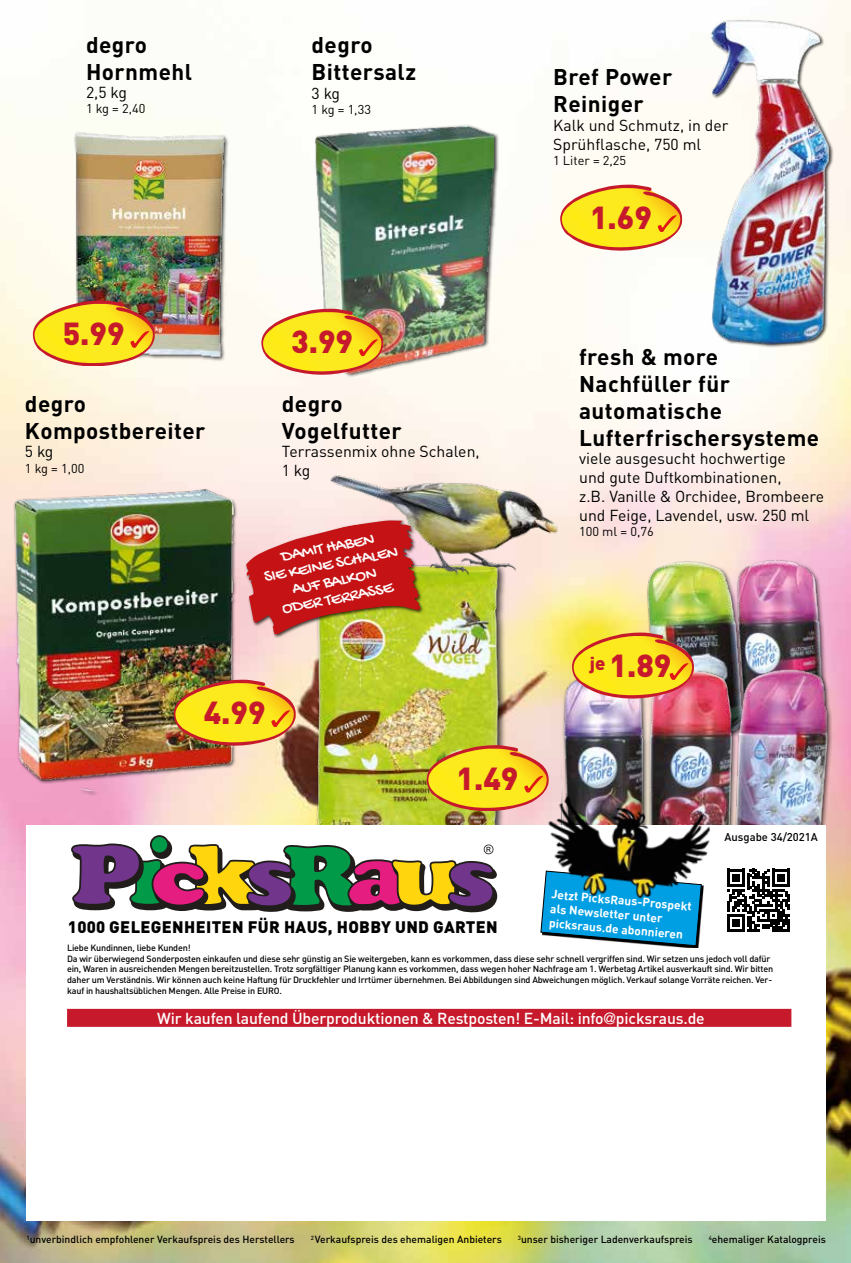
<style>
.page{position:relative;width:851px;height:1263px;background:#fff}
.page>*{position:absolute;margin:0;border:0;box-sizing:border-box;transform-origin:0 0}
.t1{font:900 31.5px "DIN Pro";color:#c61a2c}
.t2{font:700 22.5px/27px "DIN Pro";letter-spacing:.02em;color:#000}
.t3{font:17.25px/17.2px "Gochi Hand";color:#fff;text-align:center}
.t4{font:900 16.5px "DIN Pro";letter-spacing:.02em;color:#000}
.t5{font:15.75px/18.9px "DIN Pro";color:#000}
.t6{font:500 15.75px "DIN Pro";letter-spacing:-.01em;color:#fff}
.t7{font:12.75px "DIN Pro";color:#000}
.t8{font:700 12px/14.4px "DIN Pro";color:#fff}
.t9{font:500 11.25px "DIN Pro";color:#000}
.t10{font:500 10.2px "DIN Pro";color:#000}
.t11{font:500 9px/10.8px "DIN Pro";letter-spacing:-.02em;color:#000}
.s1{font-family:"Helvetica Neue";font-weight:400}
</style>
<div class="page">
<img style="left:0;top:0;width:850px;height:1263px">
<img style="left:2px;top:472px;width:242px;height:319px">
<img style="left:171px;top:680px;width:125px;height:66px">
<img style="left:307px;top:654px;width:201px;height:171px">
<img style="left:424px;top:745px;width:124px;height:67px">
<div style="left:314px;top:124px;width:184px;height:254px;background:#000;opacity:.75"></div>
<img style="left:303px;top:126px;width:190px;height:248px">
<img style="left:68px;top:127px;width:167px;height:239px">
<svg style="left:30px;top:300px;width:125px;height:67px;background:#ecc845"></svg>
<svg style="left:258px;top:309px;width:125px;height:66px;background:#efc945"></svg>
<img style="left:671px;top:13px;width:164px;height:362px">
<svg style="left:557px;top:185px;width:125px;height:66px"></svg>
<img style="left:704px;top:552px;width:117px;height:90px">
<img style="left:561px;top:642px;width:280px;height:248px">
<svg style="left:569px;top:654px;width:124px;height:45px;background:#f4ca37"></svg>
<img style="left:288px;top:470px;width:416px;height:184px">
<svg style="left:239px;top:514px;width:188px;height:128px;background:#ce634e"></svg>
<div style="left:26px;top:825px;width:799px;height:395px;background:#fff"></div>
<svg style="left:71px;top:835px;width:427px;height:78px"></svg>
<svg style="left:540px;top:921px;width:161px;height:26px"></svg>
<img style="left:528px;top:788px;width:212px;height:133px">
<div style="left:722px;top:864px;width:72px;height:72px;background:#fff"></div>
<svg style="left:727px;top:869px;width:62px;height:63px"></svg>
<div style="left:67px;top:1009px;width:724px;height:18px;background:#c61a2c"></div>
<h2 class="t2" style="left:86px;top:30px;width:108px">degro<br>Hornmehl</h2>
<h3 class="t5" style="left:86px;top:82px;width:42px">2,5 kg</h3>
<h3 class="t7" style="left:86px;top:99px;width:61px">1 kg = 2,40</h3>
<h2 class="t2" style="left:311px;top:31px;width:106px">degro<br>Bittersalz</h2>
<h3 class="t5" style="left:311px;top:82px;width:30px">3 kg</h3>
<h3 class="t7" style="left:311px;top:99px;width:61px">1 kg = 1,33</h3>
<h2 class="t2" style="left:553px;top:63px;width:121px">Bref Power<br>Reiniger</h2>
<h3 class="t5" style="left:553px;top:115px;width:177px">Kalk und Schmutz, in der<br>Sprühflasche, 750 ml</h3>
<h3 class="t7" style="left:553px;top:151px;width:74px">1 Liter = 2,25</h3>
<h1 class="t1" style="left:590px;top:193px;width:63px">1.69</h1>
<h1 class="t1" style="left:63px;top:309px;width:63px">5.99</h1>
<h1 class="t1" style="left:291px;top:317px;width:63px">3.99</h1>
<h2 class="t2" style="left:25px;top:389px;width:182px">degro<br>Kompostbereiter</h2>
<h3 class="t5" style="left:25px;top:441px;width:30px">5 kg</h3>
<h3 class="t7" style="left:25px;top:458px;width:61px">1 kg = 1,00</h3>
<h2 class="t2" style="left:282px;top:389px;width:121px">degro<br>Vogelfutter</h2>
<h3 class="t5" style="left:282px;top:441px;width:199px">Terrassenmix ohne Schalen,<br>1 kg</h3>
<h3 class="t3" style="left:259px;top:553px;width:138px;rotate:-11deg">DAMIT HABEN<br>SIE KEINE SCHALEN<br>AUF BALKON<br>ODER TERRASSE</h3>
<h1 class="t1" style="left:204px;top:688px;width:63px">4.99</h1>
<h1 class="t1" style="left:456px;top:753px;width:63px">1.49</h1>
<h3 class="t4" style="left:68px;top:913px;width:431px">1000 GELEGENHEITEN FÜR HAUS, HOBBY UND GARTEN</h3>
<h2 class="t2" style="left:579px;top:342px;width:241px">fresh &amp; more<br>Nachfüller für automatische<br>Lufterfrischersysteme</h2>
<h3 class="t5" style="left:579px;top:448px;width:246px">viele ausgesucht hochwertige<br>und gute Duftkombinationen,<br>z.B. Vanille &amp; Orchidee, Brombeere und Feige, Lavendel, usw. 250 ml</h3>
<h3 class="t7" style="left:579px;top:522px;width:76px">100 ml = 0,76</h3>
<h1 class="t1" style="left:590px;top:641px;width:83px"><sup>je</sup> 1.89</h1>
<h3 class="t8" style="left:552px;top:886px;width:142px;rotate:5deg">Jetzt PicksRaus-Prospekt als Newsletter unter picksraus.de abonnieren</h3>
<p class="t9" style="left:724px;top:829px;width:95px">Ausgabe 34/2021A</p>
<p class="t11" style="left:67px;top:942px;width:707px">Liebe Kundinnen, liebe Kunden!<br>Da wir überwiegend Sonderposten einkaufen und diese sehr günstig an Sie weitergeben, kann es vorkommen, dass diese sehr schnell vergriffen sind. Wir setzen uns jedoch voll dafür ein, Waren in ausreichenden Mengen bereitzustellen. Trotz sorgfältiger Planung kann es vorkommen, dass wegen hoher Nachfrage am 1. Werbetag Artikel ausverkauft sind. Wir bitten daher um Verständnis. Wir können auch keine Haftung für Druckfehler und Irrtümer übernehmen. Bei Abbildungen sind Abweichungen möglich. Verkauf solange Vorräte reichen. Ver&shy;kauf in haushaltsüblichen Mengen. Alle Preise in EURO.</p>
<h3 class="t6" style="left:157px;top:1007px;width:549px">Wir kaufen laufend Überproduktionen &amp; Restposten! E-Mail: info<span class="s1">@</span>picksraus.de</h3>
<p class="t10" style="left:27px;top:1232px;width:270px"><sup>1</sup>unverbindlich empfohlener Verkaufspreis des Herstellers</p>
<p class="t10" style="left:311px;top:1232px;width:192px"><sup>2</sup>Verkaufspreis des ehemaligen Anbieters</p>
<p class="t10" style="left:518px;top:1232px;width:176px"><sup>3</sup>unser bisheriger Ladenverkaufspreis</p>
<p class="t10" style="left:708px;top:1232px;width:119px"><sup>4</sup>ehemaliger Katalogpreis</p>
</div>
